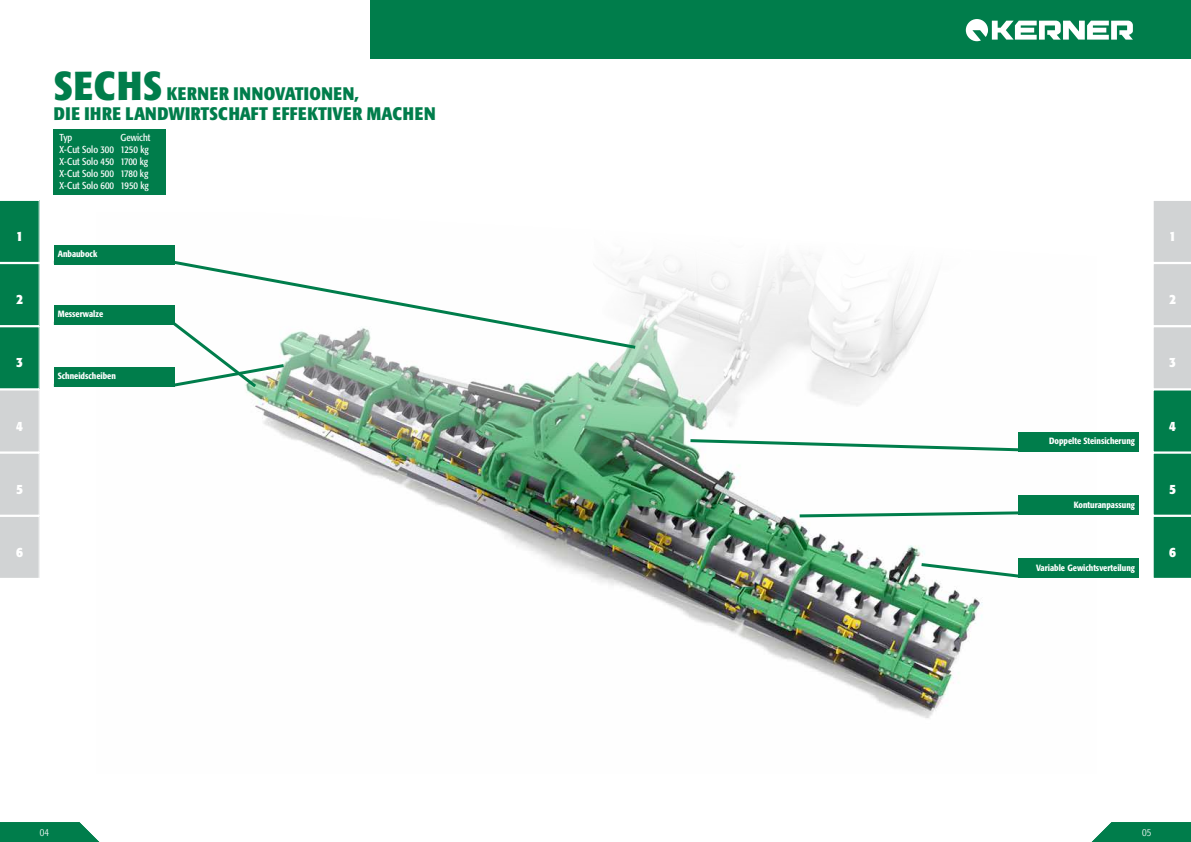
<style>
.page{position:relative;width:1191px;height:842px;background:#fff}
.page>*{position:absolute;margin:0;border:0;box-sizing:border-box;transform-origin:0 0}
.t1{font:700 condensed 40px "Formata";letter-spacing:.02em;color:#007d4b}
.t2{font:700 condensed 18px/20px "Formata";letter-spacing:.02em;color:#007d4b}
.t3{font:700 condensed 14px "Formata";color:#fff}
.t4{font:300 condensed 10.5px "Formata";color:#fff}
.t5{font:condensed 10px/12px "Formata";color:#fff}
.t6{font:500 condensed 9px "Formata";color:#fff}
</style>
<div class="page">
<img style="left:174px;top:245px;width:809px;height:473px">
<svg style="left:1091px;top:822px;width:100px;height:20px;background:#1a8a5e"></svg>
<div style="left:371px;top:0;width:820px;height:58px;background:#007d4b"></div>
<svg style="left:0;top:822px;width:100px;height:20px;background:#1b8a5e"></svg>
<div style="left:54px;top:129px;width:112px;height:65px;background:#007d4b"></div>
<svg style="left:0;top:200px;width:40px;height:378px;background:#71ac95"></svg>
<svg style="left:1153px;top:201px;width:38px;height:377px;background:#6fac94"></svg>
<svg style="left:53px;top:259px;width:585px;height:92px"></svg>
<div style="left:54px;top:245px;width:120px;height:19px;background:#007d4b"></div>
<svg style="left:965px;top:19px;width:167px;height:22px"></svg>
<svg style="left:53px;top:320px;width:234px;height:70px"></svg>
<div style="left:54px;top:305px;width:120px;height:19px;background:#007d4b"></div>
<div style="left:54px;top:367px;width:120px;height:19px;background:#007d4b"></div>
<div style="left:1018px;top:495px;width:120px;height:19px;background:#007d4b"></div>
<div style="left:1018px;top:558px;width:120px;height:19px;background:#007d4b"></div>
<svg style="left:918px;top:561px;width:221px;height:18px"></svg>
<svg style="left:796px;top:510px;width:343px;height:9px"></svg>
<svg style="left:687px;top:438px;width:452px;height:15px"></svg>
<div style="left:1018px;top:432px;width:120px;height:19px;background:#007d4b"></div>
<h1 class="t1" style="left:54px;top:61px;width:110px">SECHS</h1>
<h2 class="t2" style="left:54px;top:84px;width:381px;text-indent:113px">KERNER INNOVATIONEN,<br>DIE IHRE LANDWIRTSCHAFT EFFEKTIVER MACHEN</h2>
<p class="t5" style="left:60px;top:132px;width:14px">Typ</p>
<p class="t5" style="left:60px;top:132px;width:92px;text-indent:61px">Gewicht<br>X-Cut Solo 300 1250 kg<br>X-Cut Solo 450 1700 kg<br>X-Cut Solo 500 1780 kg<br>X-Cut Solo 600 1950 kg</p>
<h3 class="t3" style="left:16px;top:227px;width:8px">1</h3>
<h3 class="t3" style="left:1169px;top:227px;width:8px">1</h3>
<p class="t6" style="left:58px;top:249px;width:41px">Anbaubock</p>
<h3 class="t3" style="left:16px;top:291px;width:8px">2</h3>
<h3 class="t3" style="left:1169px;top:291px;width:8px">2</h3>
<p class="t6" style="left:58px;top:309px;width:47px">Messerwalze</p>
<h3 class="t3" style="left:16px;top:354px;width:8px">3</h3>
<h3 class="t3" style="left:1169px;top:354px;width:8px">3</h3>
<p class="t6" style="left:58px;top:371px;width:60px">Schneidscheiben</p>
<h3 class="t3" style="left:16px;top:417px;width:8px">4</h3>
<h3 class="t3" style="left:1169px;top:417px;width:8px">4</h3>
<p class="t6" style="left:1049px;top:435px;width:87px">Doppelte Steinsicherung</p>
<h3 class="t3" style="left:16px;top:480px;width:8px">5</h3>
<h3 class="t3" style="left:1169px;top:480px;width:8px">5</h3>
<p class="t6" style="left:1073px;top:499px;width:63px">Konturanpassung</p>
<h3 class="t3" style="left:16px;top:543px;width:8px">6</h3>
<h3 class="t3" style="left:1169px;top:543px;width:8px">6</h3>
<p class="t6" style="left:1036px;top:562px;width:100px">Variable Gewichtsverteilung</p>
<p class="t4" style="left:40px;top:826px;width:11px">064</p>
<p class="t4" style="left:1142px;top:826px;width:11px">0 57</p>
</div>
